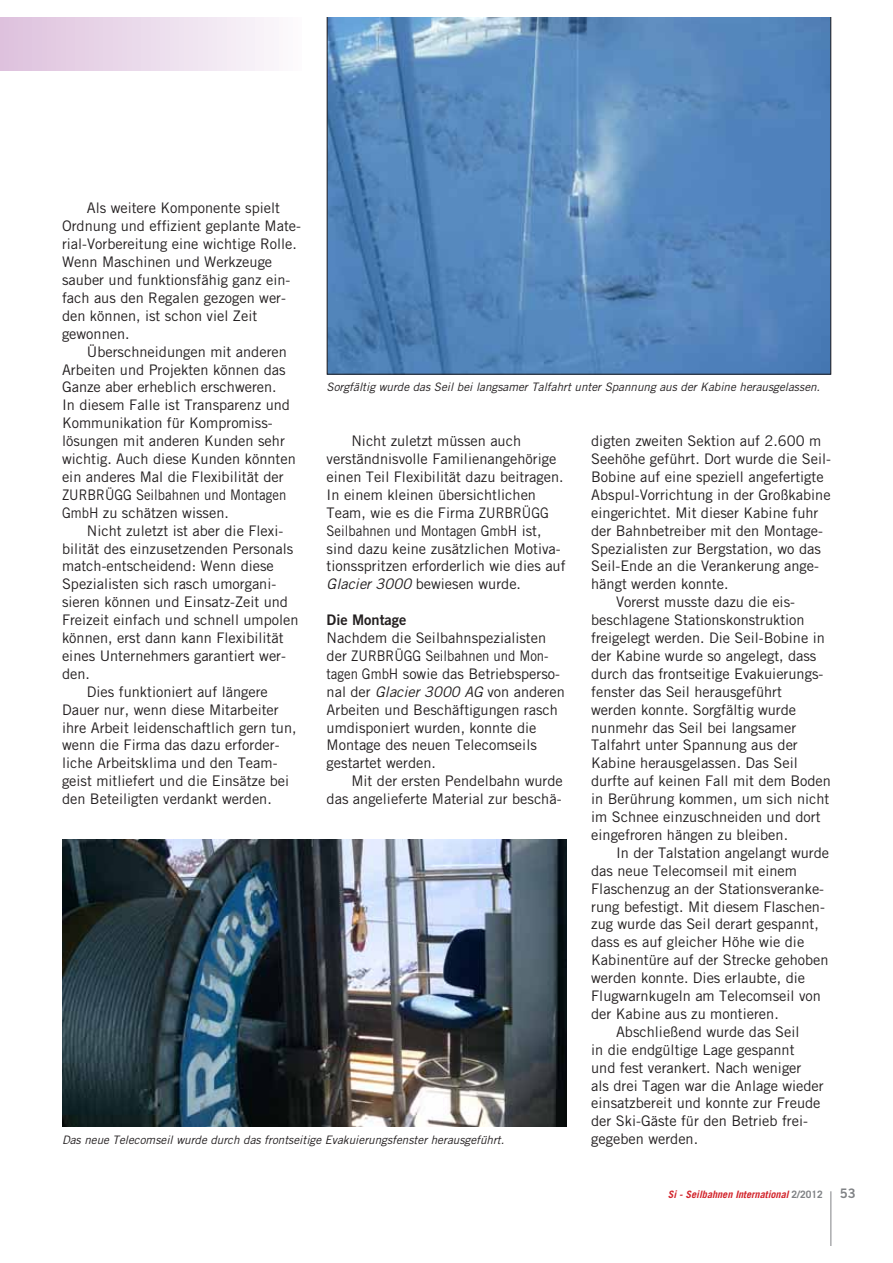
<style>
.page{position:relative;width:893px;height:1263px;background:#fff}
.page>*{position:absolute;margin:0;border:0;box-sizing:border-box;transform-origin:0 0}
.t1{font:14.55px/17.9px "Trade Gothic";color:#231f20}
.t2{font:14.55px "Trade Gothic Bold Two";color:#231f20}
.t3{font:13.05px "Trade Gothic Bold Two";color:#808285}
.t4{font:italic 11.7px "Trade Gothic";color:#231f20}
.t5{font:italic 700 10.2px "Trade Gothic";color:#d2232a}
.s1{font-style:italic}
.s2{font-style:normal;color:#808285}
</style>
<div class="page">
<div style="left:0;top:18px;width:302px;height:52px;background:linear-gradient(to right,#ddc1dd,#fbfafc)"></div>
<hr style="left:830px;top:1191px;width:1px;height:54px;background:#808285">
<svg style="left:327px;top:18px;width:504px;height:357px;background:#5888bb"></svg>
<img style="left:62px;top:840px;width:504px;height:286px">
<p class="t1" style="left:62px;top:201px;width:240px;text-indent:25px">Als weitere Komponente spielt<br>Ordnung und effizient geplante Mate&shy;rial-Vorbereitung eine wichtige Rolle.<br>Wenn Maschinen und Werkzeuge sauber und funktionsfähig ganz ein&shy;fach aus den Regalen gezogen wer&shy;den können, ist schon viel Zeit gewonnen.</p>
<p class="t1" style="left:62px;top:344px;width:235px;text-indent:25px">Überschneidungen mit anderen Arbeiten und Projekten können das Ganze aber erheblich erschweren.<br>In diesem Falle ist Transparenz und Kommunikation für Kompromiss&shy;lösungen mit anderen Kunden sehr wichtig. Auch diese Kunden könnten ein anderes Mal die Flexibilität der ZURBRÜGG Seilbahnen und Montagen GmbH zu schätzen wissen.</p>
<p class="t1" style="left:87px;top:523px;width:198px">Nicht zuletzt ist aber die Flexi-</p>
<p class="t1" style="left:62px;top:541px;width:233px">bilität des einzusetzenden Personals</p>
<p class="t1" style="left:62px;top:559px;width:213px">match-entscheidend: Wenn diese</p>
<p class="t1" style="left:62px;top:577px;width:216px">Spezialisten sich rasch umorgani-</p>
<p class="t1" style="left:62px;top:594px;width:227px">sieren können und Einsatz-Zeit und</p>
<p class="t1" style="left:62px;top:612px;width:238px">Freizeit einfach und schnell umpolen</p>
<p class="t1" style="left:62px;top:630px;width:223px">können, erst dann kann Flexibilität</p>
<p class="t1" style="left:62px;top:648px;width:225px">eines Unternehmers garantiert wer-</p>
<p class="t1" style="left:62px;top:666px;width:29px">den.</p>
<p class="t1" style="left:87px;top:684px;width:182px">Dies funktioniert auf längere</p>
<p class="t1" style="left:62px;top:702px;width:218px">Dauer nur, wenn diese Mitarbeiter</p>
<p class="t1" style="left:62px;top:720px;width:236px">ihre Arbeit leidenschaftlich gern tun,</p>
<p class="t1" style="left:62px;top:738px;width:219px">wenn die Firma das dazu erforder-</p>
<p class="t1" style="left:62px;top:756px;width:217px">liche Arbeitsklima und den Team-</p>
<p class="t1" style="left:62px;top:774px;width:229px">geist mitliefert und die Einsätze bei</p>
<p class="t1" style="left:62px;top:791px;width:211px">den Beteiligten verdankt werden.</p>
<p class="t4" style="left:326px;top:383px;width:495px">Sorgfältig wurde das Seil bei langsamer Talfahrt unter Spannung aus der Kabine herausgelassen.</p>
<p class="t1" style="left:326px;top:433px;width:240px;text-indent:25px">Nicht zuletzt müssen auch verständnisvolle Familienangehörige einen Teil Flexibilität dazu beitragen.<br>In einem kleinen übersichtlichen Team, wie es die Firma ZURBRÜGG Seilbahnen und Montagen GmbH ist, sind dazu keine zusätzlichen Motiva&shy;tionsspritzen erforderlich wie dies auf <span class="s1">Glacier 3000</span> bewiesen wurde.</p>
<p class="t2" style="left:326px;top:615px;width:81px">Die Montage</p>
<p class="t1" style="left:326px;top:630px;width:240px">Nachdem die Seilbahnspezialisten der ZURBRÜGG Seilbahnen und Mon&shy;tagen GmbH sowie das Betriebsperso&shy;nal der <span class="s1">Glacier 3000 AG</span> von anderen<br>Arbeiten und Beschäftigungen rasch umdisponiert wurden, konnte die<br>Montage des neuen Telecomseils gestartet werden.</p>
<p class="t1" style="left:326px;top:774px;width:238px;text-align:right">Mit der ersten Pendelbahn wurde das angelieferte Material zur beschä-</p>
<p class="t1" style="left:591px;top:433px;width:231px">digten zweiten Sektion auf 2.600 m</p>
<p class="t1" style="left:591px;top:451px;width:241px">Seehöhe geführt. Dort wurde die Seil-</p>
<p class="t1" style="left:591px;top:469px;width:234px">Bobine auf eine speziell angefertigte</p>
<p class="t1" style="left:591px;top:487px;width:241px">Abspul-Vorrichtung in der Großkabine</p>
<p class="t1" style="left:591px;top:505px;width:229px">eingerichtet. Mit dieser Kabine fuhr</p>
<p class="t1" style="left:591px;top:523px;width:233px">der Bahnbetreiber mit den Montage-</p>
<p class="t1" style="left:591px;top:541px;width:231px">Spezialisten zur Bergstation, wo das</p>
<p class="t1" style="left:591px;top:559px;width:229px">Seil-Ende an die Verankerung ange-</p>
<p class="t1" style="left:591px;top:577px;width:139px">hängt werden konnte.</p>
<p class="t1" style="left:616px;top:594px;width:180px">Vorerst musste dazu die eis-</p>
<p class="t1" style="left:591px;top:612px;width:215px">beschlagene Stationskonstruktion</p>
<p class="t1" style="left:591px;top:630px;width:235px">freigelegt werden. Die Seil-Bobine in</p>
<p class="t1" style="left:591px;top:648px;width:227px">der Kabine wurde so angelegt, dass</p>
<p class="t1" style="left:591px;top:666px;width:233px">durch das frontseitige Evakuierungs-</p>
<p class="t1" style="left:591px;top:684px;width:192px">fenster das Seil herausgeführt</p>
<p class="t1" style="left:591px;top:702px;width:206px">werden konnte. Sorgfältig wurde</p>
<p class="t1" style="left:591px;top:720px;width:206px">nunmehr das Seil bei langsamer</p>
<p class="t1" style="left:591px;top:738px;width:208px">Talfahrt unter Spannung aus der</p>
<p class="t1" style="left:591px;top:756px;width:208px">Kabine herausgelassen. Das Seil</p>
<p class="t1" style="left:591px;top:774px;width:241px">durfte auf keinen Fall mit dem Boden</p>
<p class="t1" style="left:591px;top:791px;width:240px">in Berührung kommen, um sich nicht</p>
<p class="t1" style="left:591px;top:809px;width:231px">im Schnee einzuschneiden und dort</p>
<p class="t1" style="left:591px;top:827px;width:198px">eingefroren hängen zu bleiben.</p>
<p class="t1" style="left:616px;top:845px;width:214px">In der Talstation angelangt wurde</p>
<p class="t1" style="left:591px;top:863px;width:207px">das neue Telecomseil mit einem</p>
<p class="t1" style="left:591px;top:881px;width:234px">Flaschenzug an der Stationsveranke-</p>
<p class="t1" style="left:591px;top:899px;width:235px">rung befestigt. Mit diesem Flaschen-</p>
<p class="t1" style="left:591px;top:917px;width:229px">zug wurde das Seil derart gespannt,</p>
<p class="t1" style="left:591px;top:935px;width:214px">dass es auf gleicher Höhe wie die</p>
<p class="t1" style="left:591px;top:953px;width:239px">Kabinentüre auf der Strecke gehoben</p>
<p class="t1" style="left:591px;top:970px;width:215px">werden konnte. Dies erlaubte, die</p>
<p class="t1" style="left:591px;top:988px;width:231px">Flugwarnkugeln am Telecomseil von</p>
<p class="t1" style="left:591px;top:1006px;width:189px">der Kabine aus zu montieren.</p>
<p class="t1" style="left:616px;top:1024px;width:185px">Abschließend wurde das Seil</p>
<p class="t1" style="left:591px;top:1042px;width:205px">in die endgültige Lage gespannt</p>
<p class="t1" style="left:591px;top:1060px;width:212px">und fest verankert. Nach weniger</p>
<p class="t1" style="left:591px;top:1078px;width:234px">als drei Tagen war die Anlage wieder</p>
<p class="t1" style="left:591px;top:1096px;width:231px">einsatzbereit und konnte zur Freude</p>
<p class="t1" style="left:591px;top:1114px;width:218px">der Ski-Gäste für den Betrieb frei-</p>
<p class="t1" style="left:591px;top:1132px;width:108px">gegeben werden.</p>
<p class="t4" style="left:62px;top:1136px;width:444px">Das neue Telecomseil wurde durch das frontseitige Evakuierungsfenster herausgeführt.</p>
<p class="t5" style="left:667px;top:1191px;width:156px">Si - Seilbahnen International <span class="s2">2/2012</span></p>
<p class="t3" style="left:839px;top:1189px;width:18px">53</p>
</div>
